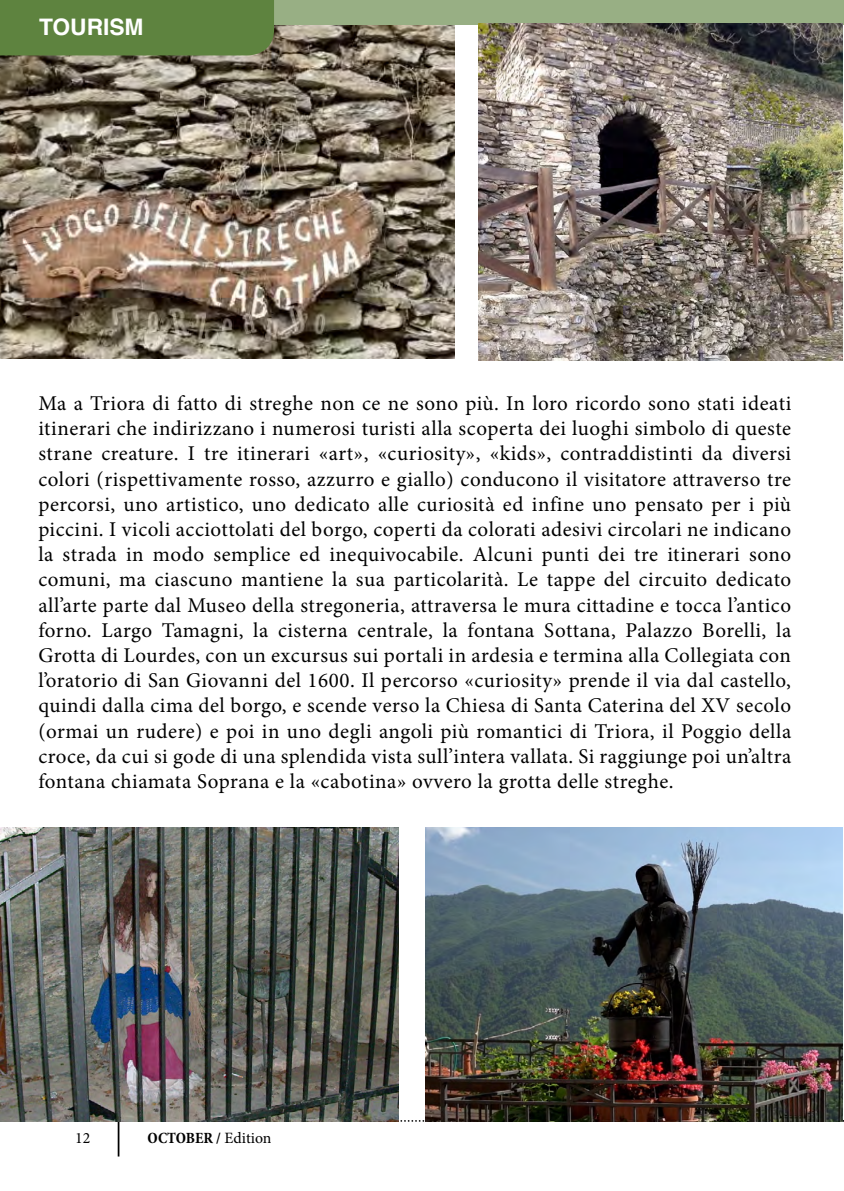
<style>
.page{position:relative;width:844px;height:1191px;background:#fff}
.page>*{position:absolute;margin:0;border:0;box-sizing:border-box;transform-origin:0 0}
.t1{font:700 22.75px "Helvetica";color:#fff}
.t2{font:21px/25.2px "Minion Pro";letter-spacing:.025em;color:#000;text-align:justify}
.t3{font:700 condensed 15.75px "Minion Pro";color:#000}
.t4{font:15.75px "Minion Pro";color:#000}
.s1{font-weight:400;font-stretch:normal}
</style>
<div class="page">
<img style="left:0;top:26px;width:454px;height:333px">
<svg style="left:398px;top:1120px;width:446px;height:1px"></svg>
<hr style="left:118px;top:1121px;width:1px;height:35px;background:#000">
<div style="left:239px;top:0;width:604px;height:25px;background:#98af84"></div>
<div style="left:0;top:0;width:274px;height:55px;background:#5e833f"></div>
<img style="left:0;top:828px;width:398px;height:293px">
<img style="left:425px;top:828px;width:417px;height:293px">
<img style="left:478px;top:24px;width:364px;height:336px">
<p class="t1" style="left:39px;top:8px;width:106px">TOURISM</p>
<p class="t2" style="left:38px;top:391px;width:754px">Ma a Triora di fatto di streghe non ce ne sono più. In loro ricordo sono stati ideati itinerari che indirizzano i numerosi turisti alla scoperta dei luoghi simbolo di queste strane creature. I tre itinerari «art», «curiosity», «kids», contraddistinti da diversi colori (rispettivamente rosso, azzurro e giallo) conducono il visitatore attraverso tre percorsi, uno artistico, uno dedicato alle curiosità ed infine uno pensato per i più piccini. I vicoli acciottolati del borgo, coperti da colorati adesivi circolari ne indicano la strada in modo semplice ed inequivocabile. Alcuni punti dei tre itinerari sono comuni, ma ciascuno mantiene la sua particolarità. Le tappe del circuito dedicato all’arte parte dal Museo della stregoneria, attraversa le mura cittadine e tocca l’antico forno. Largo Tamagni, la cisterna centrale, la fontana Sottana, Palazzo Borelli, la Grotta di Lourdes, con un excursus sui portali in ardesia e termina alla Collegiata con l’oratorio di San Giovanni del 1600. Il percorso «curiosity» prende il via dal castello, quindi dalla cima del borgo, e scende verso la Chiesa di Santa Caterina del XV secolo (ormai un rudere) e poi in uno degli angoli più romantici di Triora, il Poggio della croce, da cui si gode di una splendida vista sull’intera vallata. Si raggiunge poi un’altra fontana chiamata Soprana e la «cabotina» ovvero la grotta delle streghe.</p>
<p class="t4" style="left:75px;top:1127px;width:17px">12</p>
<p class="t3" style="left:147px;top:1127px;width:126px">OCTOBER / <span class="s1">Edition</span></p>
</div>
